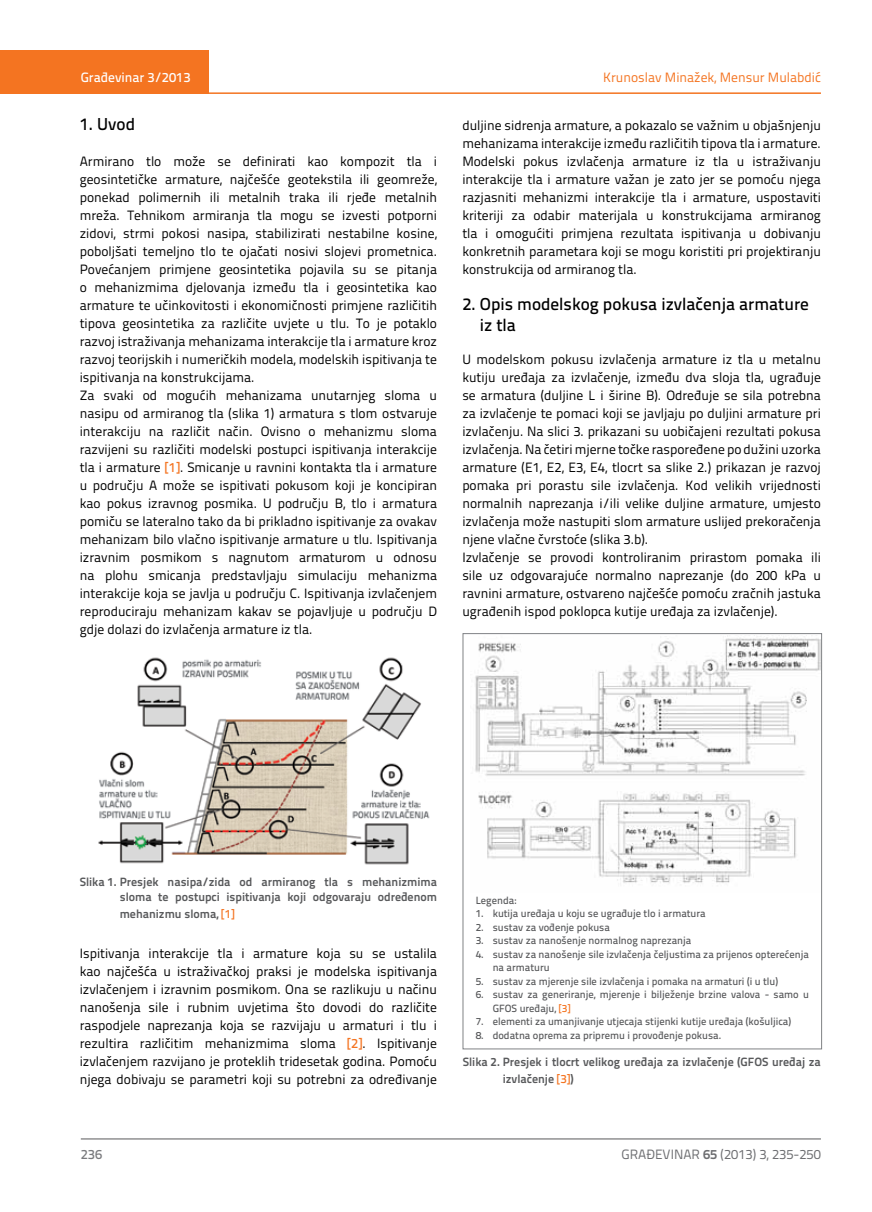
<style>
.page{position:relative;width:872px;height:1212px;background:#fff}
.page>*{position:absolute;margin:0;border:0;box-sizing:border-box;transform-origin:0 0}
.t1{font:500 17.25px/21px "Titillium Text 22 L";color:#000}
.t2{font:13.5px/18px "Titillium Text 22 L";color:#000}
.t3{font:13.5px "Titillium Text 22 L";color:#f47421}
.t4{font:13.5px "Titillium Text 22 L";color:#6d6e71}
.t5{font:500 13.5px "Titillium Text 22 L";color:#fff}
.t6{font:500 13.5px "Titillium Text 22 L";color:#797a7d}
.t7{font:700 12px/15px "Titillium Text 22 L";color:#58595b;text-align:right}
.t8{font:500 10.5px/13.5px "Titillium Text 22 L";color:#58595b}
.s1{font-weight:500;color:#f47421}
.s2{color:#f47421}
.s3{font-weight:700}
</style>
<div class="page">
<div style="left:0;top:50px;width:208px;height:44px;background:#f47421"></div>
<hr style="left:0;top:92px;width:821px;height:2px;background:#f47421">
<hr style="left:81px;top:1139px;width:740px;height:1px;background:#58595b">
<img style="left:98px;top:657px;width:332px;height:208px">
<img style="left:475px;top:636px;width:344px;height:247px">
<div style="left:463px;top:633px;width:358px;height:416px;border:1px solid #808285"></div>
<p class="t5" style="left:81px;top:67px;width:111px">Građevinar 3/2013</p>
<p class="t1" style="left:80px;top:112px;width:57px">1. Uvod</p>
<p class="t2" style="left:80px;top:151px;width:359px">Armirano tlo može se definirati kao kompozit tla i geosintetičke armature, najčešće geotekstila ili geomreže, ponekad polimernih ili metalnih traka ili rjeđe metalnih mreža. Tehnikom armiranja tla mogu se izvesti potporni zidovi, strmi pokosi nasipa, stabilizirati nestabilne kosine, poboljšati temeljno tlo te ojačati nosivi slojevi prometnica.<br>Povećanjem primjene geosintetika pojavila su se pitanja o mehanizmima djelovanja između tla i geosintetika kao armature te učinkovitosti i ekonomičnosti primjene različitih tipova geosintetika za različite uvjete u tlu. To je potaklo razvoj istraživanja mehanizama interakcije tla i armature kroz razvoj teorijskih i numeričkih modela, modelskih ispitivanja te ispitivanja na konstrukcijama.<br>Za svaki od mogućih mehanizama unutarnjeg sloma u nasipu od armiranog tla (slika 1) armatura s tlom ostvaruje interakciju na različit način. Ovisno o mehanizmu sloma razvijeni su različiti modelski postupci ispitivanja interakcije tla i armature <span class="s1">[1]</span>. Smicanje u ravnini kontakta tla i armature u području A može se ispitivati pokusom koji je koncipiran kao pokus izravnog posmika. U području B, tlo i armatura pomiču se lateralno tako da bi prikladno ispitivanje za ovakav mehanizam bilo vlačno ispitivanje armature u tlu. Ispitivanja izravnim posmikom s nagnutom armaturom u odnosu na plohu smicanja predstavljaju simulaciju mehanizma interakcije koja se javlja u području C. Ispitivanja izvlačenjem reproduciraju mehanizam kakav se pojavljuje u području D gdje dolazi do izvlačenja armature iz tla.</p>
<p class="t3" style="left:603px;top:68px;width:219px">Krunoslav Minažek, Mensur Mulabdić</p>
<p class="t2" style="left:462px;top:115px;width:360px;text-align:justify">duljine sidrenja armature, a pokazalo se važnim u objašnjenju mehanizama interakcije između različitih tipova tla i armature.<br>Modelski pokus izvlačenja armature iz tla u istraživanju interakcije tla i armature važan je zato jer se pomoću njega razjasniti mehanizmi interakcije tla i armature, uspostaviti kriteriji za odabir materijala u konstrukcijama armiranog tla i omogućiti primjena rezultata ispitivanja u dobivanju konkretnih parametara koji se mogu koristiti pri projektiranju konstrukcija od armiranog tla.</p>
<p class="t1" style="left:480px;top:292px;width:331px;text-indent:-17px">2. Opis modelskog pokusa izvlačenja armature iz tla</p>
<p class="t2" style="left:462px;top:349px;width:360px">U modelskom pokusu izvlačenja armature iz tla u metalnu kutiju uređaja za izvlačenje, između dva sloja tla, ugrađuje se armatura (duljine L i širine B). Određuje se sila potrebna za izvlačenje te pomaci koji se javljaju po duljini armature pri izvlačenju. Na slici 3. prikazani su uobičajeni rezultati pokusa izvlačenja. Na četiri mjerne točke raspoređene po dužini uzorka armature (E1, E2, E3, E4, tlocrt sa slike 2.) prikazan je razvoj pomaka pri porastu sile izvlačenja. Kod velikih vrijednosti normalnih naprezanja i/ili velike duljine armature, umjesto izvlačenja može nastupiti slom armature uslijed prekoračenja njene vlačne čvrstoće (slika 3.b).<br>Izvlačenje se provodi kontroliranim prirastom pomaka ili sile uz odgovarajuće normalno naprezanje (do 200 kPa u ravnini armature, ostvareno najčešće pomoću zračnih jastuka ugrađenih ispod poklopca kutije uređaja za izvlačenje).</p>
<p class="t7" style="left:80px;top:874px;width:359px">Slika 1. Presjek nasipa/zida od armiranog tla s mehanizmima sloma te postupci ispitivanja koji odgovaraju određenom</p>
<p class="t7" style="left:120px;top:905px;width:117px">mehanizmu sloma, <span class="s1">[1]</span></p>
<p class="t2" style="left:80px;top:944px;width:359px;text-align:justify">Ispitivanja interakcije tla i armature koja su se ustalila kao najčešća u istraživačkoj praksi je modelska ispitivanja izvlačenjem i izravnim posmikom. Ona se razlikuju u načinu nanošenja sile i rubnim uvjetima što dovodi do različite raspodjele naprezanja koja se razvijaju u armaturi i tlu i rezultira različitim mehanizmima sloma <span class="s1">[2]</span>. Ispitivanje izvlačenjem razvijano je proteklih tridesetak godina. Pomoću njega dobivaju se parametri koji su potrebni za određivanje</p>
<p class="t8" style="left:476px;top:892px;width:42px">Legenda:</p>
<p class="t8" style="left:476px;top:906px;width:231px">1. kutija uređaja u koju se ugrađuje tlo i armatura</p>
<p class="t8" style="left:476px;top:919px;width:136px">2. sustav za vođenje pokusa</p>
<p class="t8" style="left:476px;top:933px;width:217px">3. sustav za nanošenje normalnog naprezanja</p>
<p class="t8" style="left:493px;top:946px;width:318px;text-indent:-17px">4. sustav za nanošenje sile izvlačenja čeljustima za prijenos opterećenja na armaturu</p>
<p class="t8" style="left:476px;top:973px;width:304px">5. sustav za mjerenje sile izvlačenja i pomaka na armaturi (i u tlu)</p>
<p class="t8" style="left:493px;top:987px;width:318px;text-indent:-17px">6. sustav za generiranje, mjerenje i bilježenje brzine valova - samo u<br>GFOS uređaju, <span class="s2">[3]</span></p>
<p class="t8" style="left:476px;top:1014px;width:317px">7. elementi za umanjivanje utjecaja stijenki kutije uređaja (košuljica)</p>
<p class="t8" style="left:476px;top:1027px;width:247px">8. dodatna oprema za pripremu i provođenje pokusa.</p>
<p class="t7" style="left:503px;top:1053px;width:320px;line-height:16.5px;text-align:left;text-indent:-40px">Slika 2. Presjek i tlocrt velikog uređaja za izvlačenje (GFOS uređaj za izvlačenje <span class="s1">[3]</span>)</p>
<p class="t6" style="left:81px;top:1144px;width:23px">236</p>
<p class="t4" style="left:621px;top:1144px;width:201px">GRAĐEVINAR <span class="s3">65</span> (2013) 3, 235-250</p>
</div>
